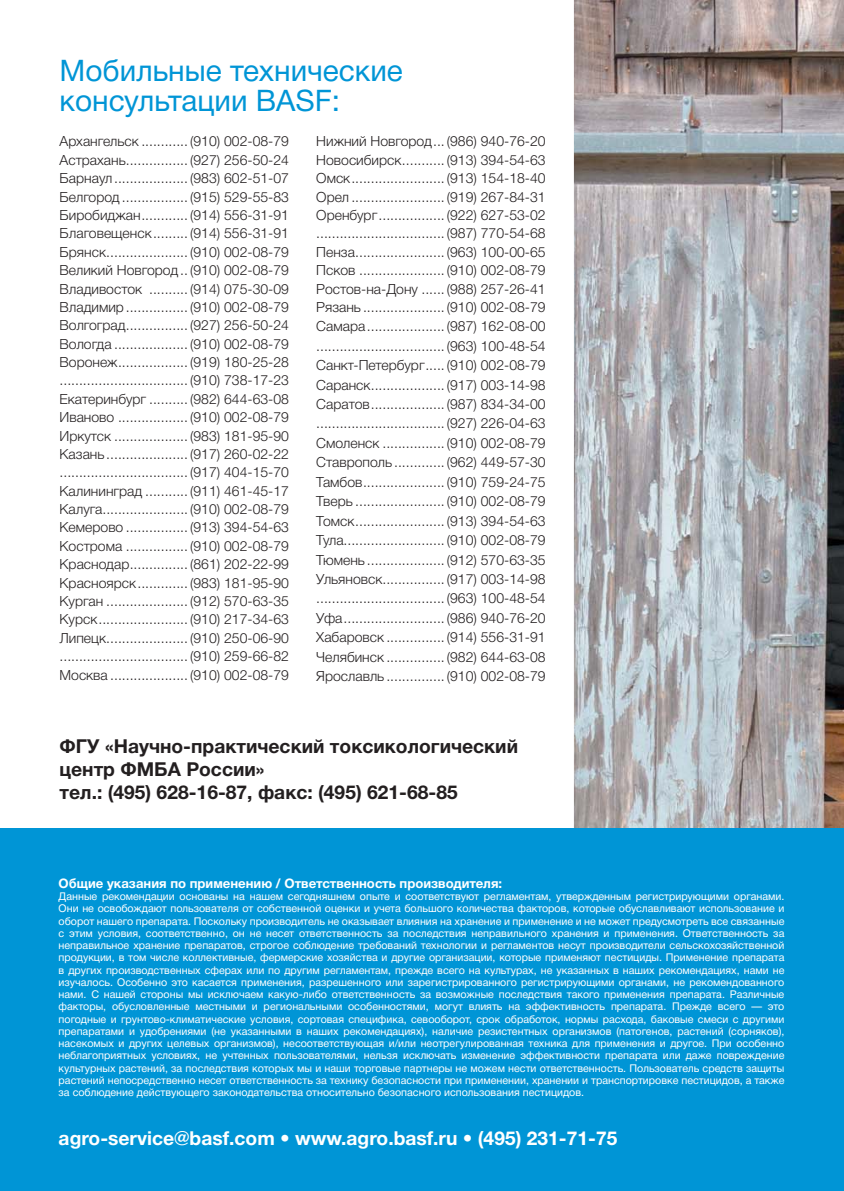
<style>
.page{position:relative;width:844px;height:1191px;background:#fff}
.page>*{position:absolute;margin:0;border:0;box-sizing:border-box;transform-origin:0 0}
.t1{font:29.75px/29.8px "Helvetica Neue Cyr";color:#0095d6}
.t2{font:700 19.25px/23.1px "Helvetica Neue Cyr";color:#231f20}
.t3{font:700 19.25px "Helvetica Neue Cyr";color:#fff}
.t4{font:300 14px/18.4px "Helvetica Neue Cyr";color:#231f20;text-align:justify}
.t5{font:700 13.12px "Helvetica Neue Cyr";color:#fff}
.t6{font:10.67px/12.2px "Helvetica Neue Cyr";color:#fff;text-align:justify}
</style>
<div class="page">
<img style="left:573px;top:0;width:270px;height:828px">
<div style="left:0;top:828px;width:843px;height:363px;background:#0095d6"></div>
<h1 class="t1" style="left:60px;top:59px;width:345px">Мобильные технические консультации BASF:</h1>
<p class="t4" style="left:60px;top:134px;width:231px">Архангельск ............ (910) 002-08-79<br>Астрахань ................ (927) 256-50-24<br>Барнаул ................... (983) 602-51-07<br>Белгород ................. (915) 529-55-83<br>Биробиджан ............ (914) 556-31-91<br>Благовещенск ......... (914) 556-31-91<br>Брянск ..................... (910) 002-08-79<br>Великий Новгород .. (910) 002-08-79<br>Владивосток .......... (914) 075-30-09<br>Владимир ................ (910) 002-08-79<br>Волгоград ................ (927) 256-50-24<br>Вологда ................... (910) 002-08-79<br>Воронеж .................. (919) 180-25-28 ................................. (910) 738-17-23<br>Екатеринбург .......... (982) 644-63-08<br>Иваново .................. (910) 002-08-79<br>Иркутск ................... (983) 181-95-90<br>Казань ..................... (917) 260-02-22 ................................. (917) 404-15-70<br>Калининград ........... (911) 461-45-17<br>Калуга...................... (910) 002-08-79<br>Кемерово ................ (913) 394-54-63<br>Кострома ................ (910) 002-08-79<br>Краснодар ............... (861) 202-22-99<br>Красноярск ............. (983) 181-95-90<br>Курган ..................... (912) 570-63-35<br>Курск ....................... (910) 217-34-63<br>Липецк ..................... (910) 250-06-90 ................................. (910) 259-66-82<br>Москва .................... (910) 002-08-79</p>
<p class="t4" style="left:316px;top:134px;width:231px;line-height:19.1px">Нижний Новгород ... (986) 940-76-20<br>Новосибирск ........... (913) 394-54-63<br>Омск ........................ (913) 154-18-40<br>Орел ........................ (919) 267-84-31<br>Оренбург ................. (922) 627-53-02 ................................. (987) 770-54-68<br>Пенза ....................... (963) 100-00-65<br>Псков ...................... (910) 002-08-79<br>Ростов-на-Дону ...... (988) 257-26-41<br>Рязань ..................... (910) 002-08-79<br>Самара .................... (987) 162-08-00 ................................. (963) 100-48-54<br>Санкт-Петербург ..... (910) 002-08-79<br>Cаранск ................... (917) 003-14-98<br>Саратов ................... (987) 834-34-00 ................................. (927) 226-04-63<br>Смоленск ................ (910) 002-08-79<br>Ставрополь ............. (962) 449-57-30<br>Тамбов ..................... (910) 759-24-75<br>Тверь ....................... (910) 002-08-79<br>Томск ....................... (913) 394-54-63<br>Тула.......................... (910) 002-08-79<br>Тюмень .................... (912) 570-63-35<br>Ульяновск ................ (917) 003-14-98 ................................. (963) 100-48-54<br>Уфа .......................... (986) 940-76-20<br>Хабаровск ............... (914) 556-31-91<br>Челябинск ............... (982) 644-63-08<br>Ярославль ............... (910) 002-08-79</p>
<h2 class="t2" style="left:60px;top:737px;width:460px">ФГУ «Научно-практический токсикологический центр ФМБА России»<br>тел.: (495) 628-16-87, факс: (495) 621-68-85</h2>
<p class="t5" style="left:59px;top:878px;width:445px">Общие указания по применению / Ответственность производителя:</p>
<p class="t6" style="left:59px;top:891px;width:727px">Данные рекомендации основаны на нашем сегодняшнем опыте и соответствуют регламентам, утвержденным регистрирующими органами.<br>Они не освобождают пользователя от собственной оценки и учета большого количества факторов, которые обуславливают использование и оборот нашего препарата. Поскольку производитель не оказывает влияния на хранение и применение и не может предусмотреть все связанные с этим условия, соответственно, он не несет ответственность за последствия неправильного хранения и применения. Ответственность за неправильное хранение препаратов, строгое соблюдение требований технологии и регламентов несут производители сельскохозяйственной продукции, в том числе коллективные, фермерские хозяйства и другие организации, которые применяют пестициды. Применение препарата в других производственных сферах или по другим регламентам, прежде всего на культурах, не указанных в наших рекомендациях, нами не изучалось. Особенно это касается применения, разрешенного или зарегистрированного регистрирующими органами, не рекомендованного нами. С нашей стороны мы исключаем какую-либо ответственность за возможные последствия такого применения препарата. Различные факторы, обусловленные местными и региональными особенностями, могут влиять на эффективность препарата. Прежде всего — это погодные и грунтово-климатические условия, сортовая специфика, севооборот, срок обработок, нормы расхода, баковые смеси с другими препаратами и удобрениями (не указанными в наших рекомендациях), наличие резистентных организмов (патогенов, растений (сорняков), насекомых и других целевых организмов), несоответствующая и/или неотрегулированная техника для применения и другое. При особенно неблагоприятных условиях, не учтенных пользователями, нельзя исключать изменение эффективности препарата или даже повреждение культурных растений, за последствия которых мы и наши торговые партнеры не можем нести ответственность. Пользователь средств защиты растений непосредственно несет ответственность за технику безопасности при применении, хранении и транспортировке пестицидов, а также за соблюдение действующего законодательства относительно безопасного использования пестицидов.</p>
<h2 class="t3" style="left:59px;top:1131px;width:560px">agro-service@basf.com • www.agro.basf.ru • (495) 231-71-75</h2>
</div>
